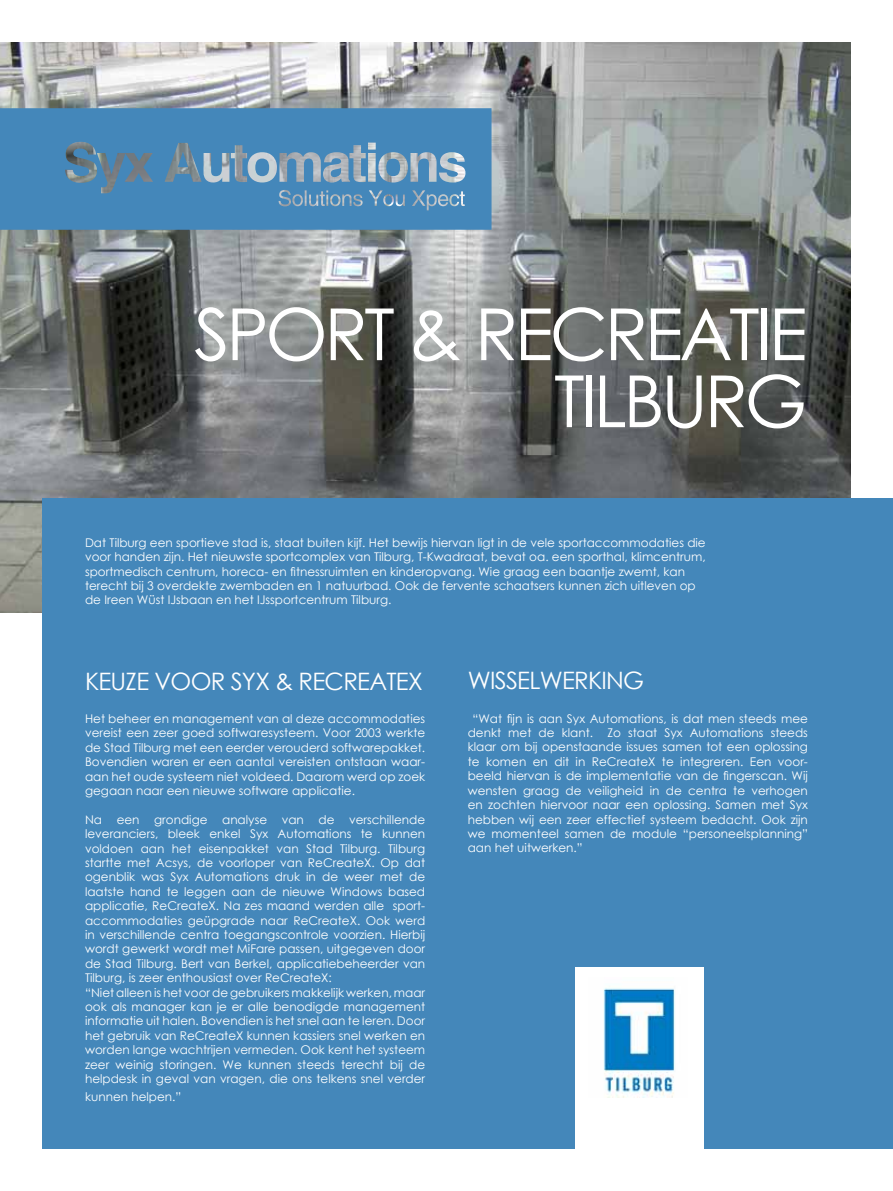
<style>
.page{position:relative;width:893px;height:1191px;background:#fff}
.page>*{position:absolute;margin:0;border:0;box-sizing:border-box;transform-origin:0 0}
.t1{font:71.85px/67.1px "Century Gothic";letter-spacing:-.05em;color:#fff;text-align:right}
.t2{font:24px "Century Gothic";letter-spacing:-.03em;color:#fff}
.t3{font:12px/14.4px "Century Gothic";color:#fff;text-align:justify}
</style>
<div class="page">
<img style="left:0;top:43px;width:850px;height:569px">
<svg style="left:0;top:108px;width:492px;height:122px;background:#518cb8"></svg>
<div style="left:42px;top:497px;width:851px;height:651px;background:#4487ba"></div>
<div style="left:575px;top:967px;width:129px;height:223px;background:#fff"></div>
<img style="left:603px;top:988px;width:72px;height:109px">
<h1 class="t1" style="left:194px;top:299px;width:615px">SPORT &amp; RECREATIE<br>TILBURG</h1>
<p class="t3" style="left:85px;top:535px;width:622px;text-align:left">Dat Tilburg een sportieve stad is, staat buiten kijf. Het bewijs hiervan ligt in de vele sportaccommodaties die voor handen zijn. Het nieuwste sportcomplex van Tilburg, T-Kwadraat, bevat oa. een sporthal, klimcentrum, sportmedisch centrum, horeca- en fitnessruimten en kinderopvang. Wie graag een baantje zwemt, kan terecht bij 3 overdekte zwembaden en 1 natuurbad. Ook de fervente schaatsers kunnen zich uitleven op de Ireen Wüst IJsbaan en het IJssportcentrum Tilburg.</p>
<h2 class="t2" style="left:85px;top:664px;width:339px">KEUZE VOOR SYX &amp; RECREATEX</h2>
<h2 class="t2" style="left:468px;top:663px;width:178px">WISSELWERKING</h2>
<p class="t3" style="left:85px;top:711px;width:342px">Het beheer en management van al deze accommodaties vereist een zeer goed softwaresysteem. Voor 2003 werkte de Stad Tilburg met een eerder verouderd softwarepakket.<br>Bovendien waren er een aantal vereisten ontstaan waar&shy;aan het oude systeem niet voldeed. Daarom werd op zoek gegaan naar een nieuwe software applicatie.</p>
<p class="t3" style="left:85px;top:812px;width:342px;text-align:left">Na een grondige analyse van de verschillende leveranciers, bleek enkel Syx Automations te kunnen voldoen aan het eisenpakket van Stad Tilburg. Tilburg startte met Acsys, de voorloper van ReCreateX. Op dat ogenblik was Syx Automations druk in de weer met de laatste hand te leggen aan de nieuwe Windows based applicatie, ReCreateX. Na zes maand werden alle sport&shy;accommodaties geüpgrade naar ReCreateX. Ook werd in verschillende centra toegangscontrole voorzien. Hierbij wordt gewerkt wordt met MiFare passen, uitgegeven door de Stad Tilburg. Bert van Berkel, applicatiebeheerder van Tilburg, is zeer enthousiast over ReCreateX:<br>“Niet alleen is het voor de gebruikers makkelijk werken, maar ook als manager kan je er alle benodigde management informatie uit halen. Bovendien is het snel aan te leren. Door het gebruik van ReCreateX kunnen kassiers snel werken en worden lange wachtrijen vermeden. Ook kent het systeem zeer weinig storingen. We kunnen steeds terecht bij de helpdesk in geval van vragen, die ons telkens snel verder</p>
<p class="t3" style="left:85px;top:1089px;width:98px">kunnen helpen.”</p>
<p class="t3" style="left:468px;top:711px;width:342px;text-indent:5px">“Wat fijn is aan Syx Automations, is dat men steeds mee denkt met de klant. Zo staat Syx Automations steeds klaar om bij openstaande issues samen tot een oplossing te komen en dit in ReCreateX te integreren. Een voor&shy;beeld hiervan is de implementatie van de fingerscan. Wij wensten graag de veiligheid in de centra te verhogen en zochten hiervoor naar een oplossing. Samen met Syx hebben wij een zeer effectief systeem bedacht. Ook zijn we momenteel samen de module “personeelsplanning” aan het uitwerken.”</p>
</div>
